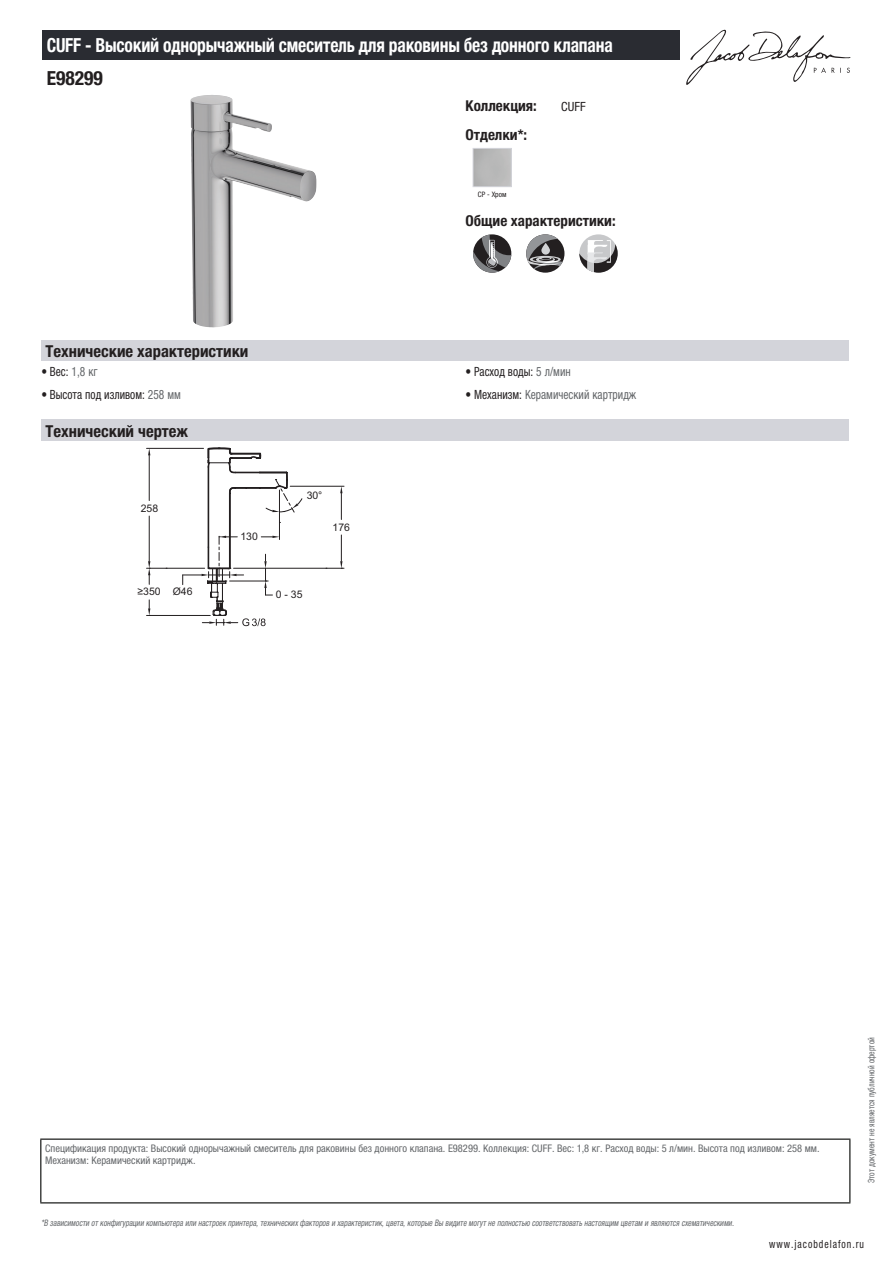
<style>
.page{position:relative;width:893px;height:1263px;background:#fff}
.page>*{position:absolute;margin:0;border:0;box-sizing:border-box;transform-origin:0 0}
.t1{font:700 condensed 19.5px "Helvetica Neue LTCYR";letter-spacing:-.01em;color:#fff;scale:.9 1}
.t2{font:700 condensed 19.5px "Helvetica Neue LTCYR";color:#231f20}
.t3{font:700 condensed 16.5px "Helvetica Neue LTCYR";color:#231f20}
.t4{font:700 condensed 15px "Helvetica Neue LTCYR";color:#231f20}
.t5{font:condensed 12.75px "Helvetica Neue LTCYR";color:#231f20;scale:.9 1}
.t6{font:condensed 12.75px "Helvetica Neue LTCYR";color:#626568;scale:.9 1}
.t7{font:condensed 12.75px "Helvetica Neue LTCYR";color:#231f20}
.t8{font:condensed 11.25px "Helvetica Neue LTCYR";letter-spacing:.1em;color:#231f20;scale:.87 1}
.t9{font:condensed 10.5px/12px "Helvetica Neue LTCYR";color:#626568}
.t10{font:10.5px "Arial";color:#231f20}
.t11{font:italic condensed 9px "Helvetica Neue LTCYR";color:#626568;scale:.87 1}
.t12{font:condensed 9px "Helvetica Neue LTCYR";color:#626568;scale:.87 1}
.t13{font:condensed 7.5px "Helvetica Neue LTCYR";color:#231f20}
.s1{color:#626568}
.s2{color:#231f20}
</style>
<div class="page">
<svg style="left:686px;top:30px;width:164px;height:55px"></svg>
<img style="left:190px;top:95px;width:126px;height:232px">
<div style="left:473px;top:148px;width:39px;height:39px;border:1px solid #d3d4da"></div>
<svg style="left:473px;top:235px;width:38px;height:38px"></svg>
<svg style="left:526px;top:234px;width:38px;height:39px"></svg>
<svg style="left:526px;top:234px;width:37px;height:35px"></svg>
<div style="left:579px;top:234px;width:39px;height:39px;background:#c7c8ca;border-radius:50%"></div>
<svg style="left:579px;top:240px;width:39px;height:33px"></svg>
<div style="left:41px;top:340px;width:808px;height:22px;background:#d3d4da"></div>
<div style="left:41px;top:420px;width:808px;height:21px;background:#d3d4da"></div>
<hr style="left:290px;top:486px;width:54px;height:1px;background:#231f20">
<hr style="left:234px;top:568px;width:110px;height:1px;background:#231f20">
<svg style="left:340px;top:486px;width:3px;height:33px"></svg>
<svg style="left:340px;top:535px;width:3px;height:34px"></svg>
<hr style="left:147px;top:448px;width:57px;height:1px;background:#231f20">
<hr style="left:147px;top:568px;width:58px;height:1px;background:#231f20">
<hr style="left:149px;top:455px;width:1px;height:46px;background:#231f20">
<hr style="left:149px;top:516px;width:1px;height:45px;background:#231f20">
<svg style="left:148px;top:448px;width:2px;height:7px"></svg>
<hr style="left:147px;top:615px;width:63px;height:1px;background:#231f20">
<svg style="left:148px;top:561px;width:2px;height:23px"></svg>
<svg style="left:148px;top:600px;width:2px;height:15px"></svg>
<svg style="left:182px;top:447px;width:121px;height:179px"></svg>
<div style="left:43px;top:30px;width:637px;height:30px;background:#2a2c32"></div>
<hr style="left:40px;top:1138px;width:810px;height:2px;background:#040503">
<hr style="left:40px;top:1140px;width:1px;height:62px;background:#040503">
<hr style="left:849px;top:1140px;width:1px;height:62px;background:#040503">
<hr style="left:40px;top:1202px;width:810px;height:1px;background:#040503">
<h1 class="t1" style="left:47px;top:34px;width:630px">CUFF - Высокий однорычажный смеситель для раковины без донного клапана</h1>
<h1 class="t2" style="left:47px;top:67px;width:58px">E98299</h1>
<h3 class="t4" style="left:466px;top:97px;width:73px">Коллекция:</h3>
<h3 class="t7" style="left:561px;top:99px;width:26px">CUFF</h3>
<h3 class="t4" style="left:466px;top:126px;width:63px">Отделки*:</h3>
<p class="t13" style="left:478px;top:190px;width:30px">CP - Хром</p>
<h3 class="t4" style="left:466px;top:212px;width:152px">Общие характеристики:</h3>
<h2 class="t3" style="left:46px;top:342px;width:204px">Технические характеристики</h2>
<h3 class="t5" style="left:41px;top:364px;width:64px">• Вес: <span class="s1">1,8 кг</span></h3>
<h3 class="t5" style="left:466px;top:364px;width:118px">• Расход воды: <span class="s1">5 л/мин</span></h3>
<h3 class="t5" style="left:41px;top:387px;width:157px">• Высота под изливом: <span class="s1">258 мм</span></h3>
<h3 class="t6" style="left:466px;top:387px;width:191px"><span class="s2">• Механизм:</span> Керамический картридж</h3>
<h2 class="t3" style="left:46px;top:422px;width:144px">Технический чертеж</h2>
<p class="t10" style="left:141px;top:501px;width:19px">258</p>
<p class="t10" style="left:240px;top:529px;width:19px">130</p>
<p class="t10" style="left:307px;top:488px;width:17px">30°</p>
<p class="t10" style="left:332px;top:520px;width:19px">176</p>
<p class="t10" style="left:138px;top:585px;width:25px">≥350</p>
<p class="t10" style="left:173px;top:584px;width:21px">Ø46</p>
<p class="t10" style="left:276px;top:587px;width:28px">0 - 35</p>
<p class="t9" style="left:45px;top:1142px;width:776px">Спецификация продукта: Высокий однорычажный смеситель для раковины без донного клапана. E98299. Коллекция: CUFF. Вес: 1,8 кг. Расход воды: 5 л/мин. Высота под изливом: 258 мм.<br>Механизм: Керамический картридж.</p>
<p class="t11" style="left:41px;top:1218px;width:800px">*В зависимости отконфигурации компьютера или настроек принтера,техническихфакторов и характеристик,цвета,которые Вы видите могутне полностью соответствоватьнастоящим цветам и являются схематическими.</p>
<p class="t12" style="left:866px;top:1183px;width:169px;rotate:-90deg">Этот документ не является публичной офертой</p>
<p class="t8" style="left:769px;top:1237px;width:110px">www.jacobdelafon.ru</p>
</div>
